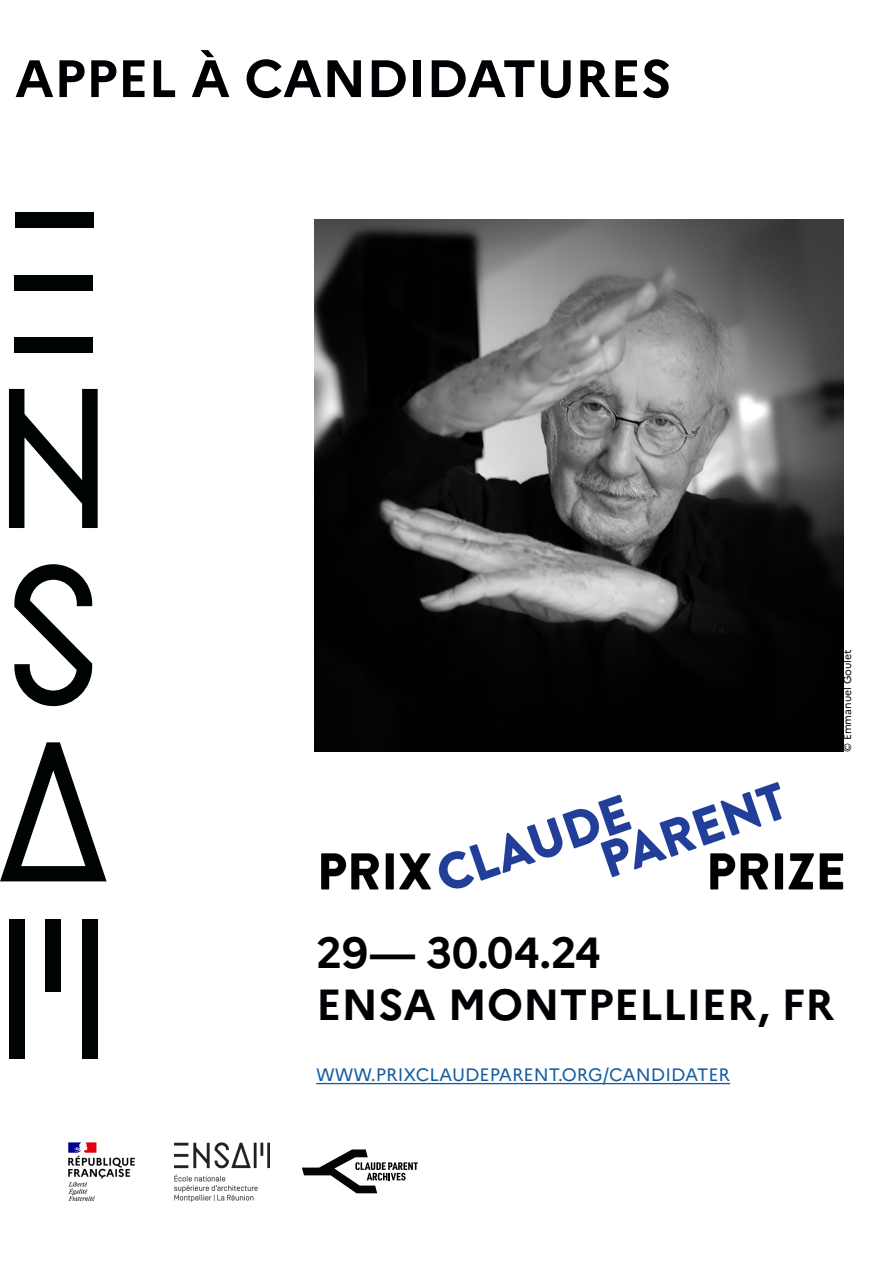
<style>
.page{position:relative;width:893px;height:1263px;background:#fff}
.page>*{position:absolute;margin:0;border:0;box-sizing:border-box;transform-origin:0 0}
.t1{font:700 52.5px "Marianne";color:#000004}
.t2{font:700 43.5px "Marianne";color:#000004}
.t3{font:18px "Marianne";color:#175d9e}
.t4{font:10.5px "Marianne";color:#000}
</style>
<div class="page">
<div style="left:14px;top:337px;width:78px;height:16px;background:#000304"></div>
<div style="left:14px;top:275px;width:78px;height:15px;background:#000304"></div>
<div style="left:15px;top:212px;width:78px;height:16px;background:#000304"></div>
<svg style="left:14px;top:564px;width:78px;height:142px"></svg>
<div style="left:46px;top:919px;width:15px;height:72px;background:#000304"></div>
<div style="left:9px;top:919px;width:15px;height:139px;background:#000304"></div>
<div style="left:82px;top:919px;width:16px;height:139px;background:#000304"></div>
<svg style="left:0;top:742px;width:107px;height:139px"></svg>
<svg style="left:9px;top:389px;width:89px;height:139px"></svg>
<img style="left:315px;top:219px;width:528px;height:533px">
<hr style="left:316px;top:1083px;width:414px;height:1px;background:#175d9e">
<img style="left:175px;top:1142px;width:94px;height:59px">
<img style="left:321px;top:782px;width:522px;height:108px">
<img style="left:68px;top:1142px;width:67px;height:59px">
<svg style="left:302px;top:1149px;width:116px;height:44px"></svg>
<p class="t1" style="left:15px;top:46px;width:658px">APPEL À CANDIDATURES</p>
<p class="t4" style="left:841px;top:752px;width:104px;rotate:-90deg">© Emmanuel Goulet</p>
<p class="t2" style="left:316px;top:926px;width:286px">29— 30.04.24</p>
<p class="t2" style="left:316px;top:978px;width:519px">ENSA MONTPELLIER, FR</p>
<p class="t3" style="left:316px;top:1064px;width:415px">WWW.PRIXCLAUDEPARENT.ORG/CANDIDATER</p>
</div>
